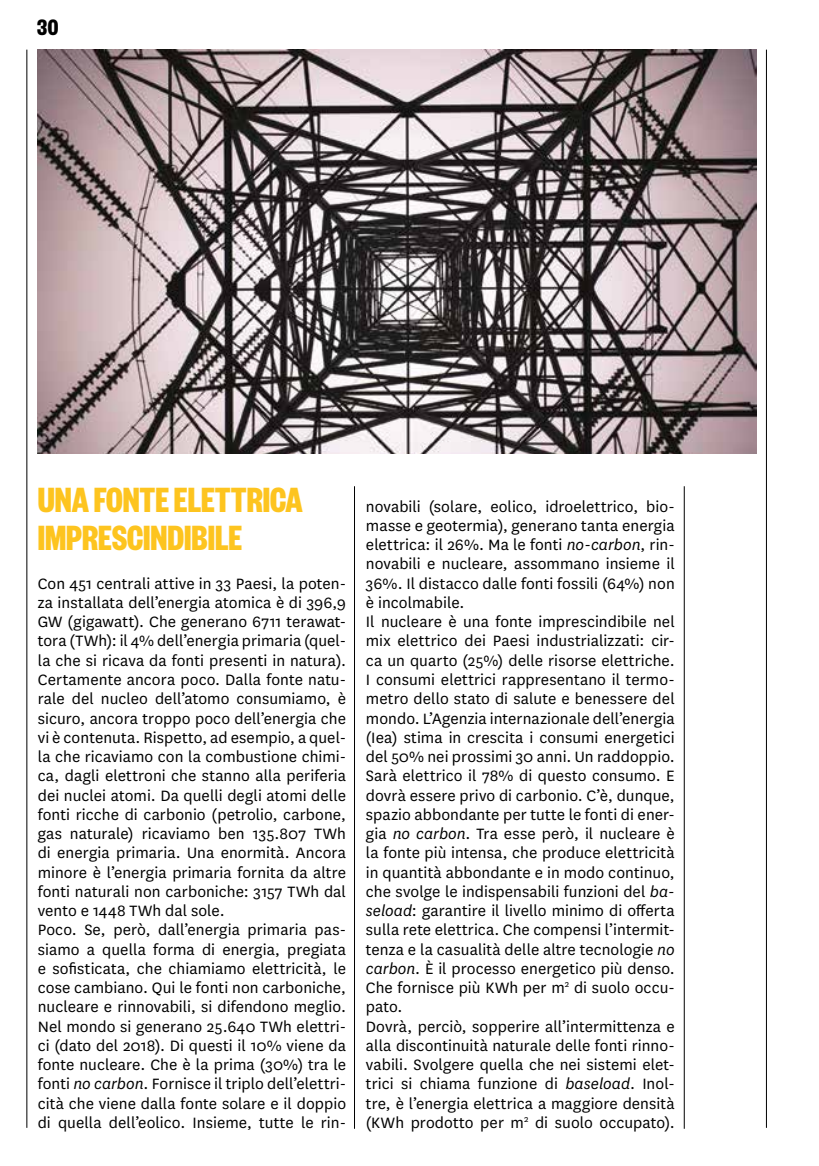
<style>
.page{position:relative;width:819px;height:1166px;background:#fff}
.page>*{position:absolute;margin:0;border:0;box-sizing:border-box;transform-origin:0 0}
.t1{font:700 38.5px/38.5px "Founders Grotesk X Cond";color:#fdc41f}
.t2{font:700 24.5px "Founders Grotesk X Cond";color:#000}
.t3{font:17.5px/19.2px "National";letter-spacing:.005em;color:#000}
.s1{font-style:italic}
</style>
<div class="page">
<hr style="left:26px;top:50px;width:1px;height:1078px;background:#000">
<hr style="left:766px;top:50px;width:1px;height:1078px;background:#000">
<hr style="left:354px;top:486px;width:1px;height:643px;background:#000">
<hr style="left:683px;top:486px;width:1px;height:643px;background:#000">
<img style="left:37px;top:50px;width:719px;height:404px">
<h2 class="t2" style="left:37px;top:12px;width:23px">30</h2>
<h1 class="t1" style="left:38px;top:478px;width:266px">UNA FONTE ELETTRICA<br>IMPRESCINDIBILE</h1>
<p class="t3" style="left:38px;top:573px;width:310px">Con 451 centrali attive in 33 Paesi, la poten&shy;za installata dell’energia atomica è di 396,9<br>GW (gigawatt). Che generano 6711 terawat&shy;tora (TWh): il 4% dell’energia primaria (quel&shy;la che si ricava da fonti presenti in natura).<br>Certamente ancora poco. Dalla fonte natu&shy;rale del nucleo dell’atomo consumiamo, è sicuro, ancora troppo poco dell’energia che vi è contenuta. Rispetto, ad esempio, a quel&shy;la che ricaviamo con la combustione chimi&shy;ca, dagli elettroni che stanno alla periferia dei nuclei atomi. Da quelli degli atomi delle fonti ricche di carbonio (petrolio, carbone, gas naturale) ricaviamo ben 135.807 TWh di energia primaria. Una enormità. Ancora minore è l’energia primaria fornita da altre fonti naturali non carboniche: 3157 TWh dal vento e 1448 TWh dal sole.<br>Poco. Se, però, dall’energia primaria pas&shy;siamo a quella forma di energia, pregiata e sofisticata, che chiamiamo elettricità, le cose cambiano. Qui le fonti non carboniche, nucleare e rinnovabili, si difendono meglio.<br>Nel mondo si generano 25.640 TWh elettri&shy;ci (dato del 2018). Di questi il 10% viene da fonte nucleare. Che è la prima (30%) tra le fonti <span class="s1">no carbon</span>. Fornisce il triplo dell’elettri&shy;cità che viene dalla fonte solare e il doppio di quella dell’eolico. Insieme, tutte le rin-</p>
<p class="t3" style="left:366px;top:496px;width:310px">novabili (solare, eolico, idroelettrico, bio&shy;masse e geotermia), generano tanta energia elettrica: il 26%. Ma le fonti <span class="s1">no-carbon</span>, rin&shy;novabili e nucleare, assommano insieme il 36%. Il distacco dalle fonti fossili (64%) non è incolmabile.<br>Il nucleare è una fonte imprescindibile nel mix elettrico dei Paesi industrializzati: cir&shy;ca un quarto (25%) delle risorse elettriche.<br>I consumi elettrici rappresentano il termo&shy;metro dello stato di salute e benessere del mondo. L’Agenzia internazionale dell’energia (Iea) stima in crescita i consumi energetici del 50% nei prossimi 30 anni. Un raddoppio.<br>Sarà elettrico il 78% di questo consumo. E dovrà essere privo di carbonio. C’è, dunque, spazio abbondante per tutte le fonti di ener&shy;gia <span class="s1">no carbon</span>. Tra esse però, il nucleare è la fonte più intensa, che produce elettricità in quantità abbondante e in modo continuo, che svolge le indispensabili funzioni del <span class="s1">ba&shy;seload</span>: garantire il livello minimo di offerta sulla rete elettrica. Che compensi l’intermit&shy;tenza e la casualità delle altre tecnologie <span class="s1">no carbon</span>. È il processo energetico più denso.<br>Che fornisce più KWh per m<sup>2</sup> di suolo occu&shy;pato.<br>Dovrà, perciò, sopperire all’intermittenza e alla discontinuità naturale delle fonti rinno&shy;vabili. Svolgere quella che nei sistemi elet&shy;trici si chiama funzione di <span class="s1">baseload</span>. Inol&shy;tre, è l’energia elettrica a maggiore densità (KWh prodotto per m<sup>2</sup> di suolo occupato).</p>
</div>
